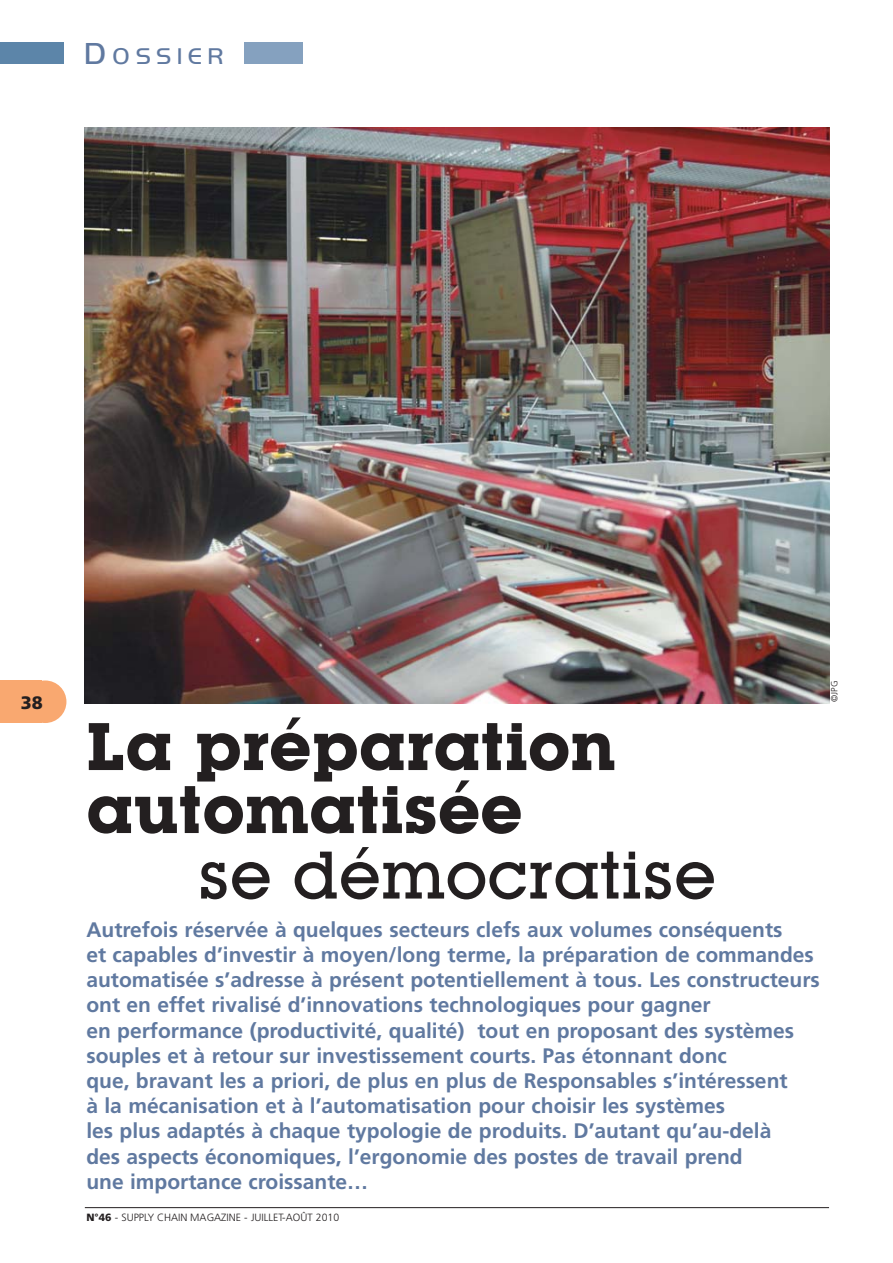
<style>
.page{position:relative;width:893px;height:1263px;background:#fff}
.page>*{position:absolute;margin:0;border:0;box-sizing:border-box;transform-origin:0 0}
.t1{font:700 66px/63px "Lubalin Graph IT Cby BT";color:#231f20}
.t2{font:500 66px "Lubalin Graph IT Cby BT";color:#231f20}
.t3{font:700 21px/25.2px "Frutiger";color:#6079a0}
.t4{font:20.25px "Hancock Park Light Laser";letter-spacing:.325em;color:#6079a0}
.t5{font:900 18px "Frutiger";color:#231f20}
.t6{font:300 10.5px "Frutiger";color:#231f20}
.t7{font:300 9px "Frutiger";color:#231f20}
.s1{font-size:27px}
.s2{font-weight:900}
</style>
<div class="page">
<img style="left:85px;top:128px;width:744px;height:576px">
<div style="left:24px;top:680px;width:42px;height:43px;background:#f9a870;border-radius:50%"></div>
<div style="left:0;top:680px;width:42px;height:43px;background:#f9a870"></div>
<hr style="left:85px;top:1207px;width:744px;height:1px;background:#231f20">
<div style="left:244px;top:43px;width:59px;height:21px;background:#85a1bf"></div>
<div style="left:0;top:43px;width:64px;height:21px;background:#5c85a9"></div>
<p class="t4" style="left:86px;top:49px;width:139px"><span class="s1">D</span>OSSIER</p>
<p class="t5" style="left:21px;top:695px;width:24px">38</p>
<h1 class="t1" style="left:86px;top:723px;width:531px">La préparation automatisée</h1>
<h1 class="t2" style="left:198px;top:852px;width:520px">se démocratise</h1>
<p class="t3" style="left:86px;top:919px;width:735px">Autrefois réservée à quelques secteurs clefs aux volumes conséquents<br>et capables d’investir à moyen/long terme, la préparation de commandes automatisée s’adresse à présent potentiellement à tous. Les constructeurs ont en effet rivalisé d’innovations technologiques pour gagner<br>en performance (productivité, qualité) tout en proposant des systèmes souples et à retour sur investissement courts. Pas étonnant donc<br>que, bravant les a priori, de plus en plus de Responsables s’intéressent<br>à la mécanisation et à l’automatisation pour choisir les systèmes<br>les plus adaptés à chaque typologie de produits. D’autant qu’au-delà<br>des aspects économiques, l’ergonomie des postes de travail prend<br>une importance croissante…</p>
<p class="t6" style="left:86px;top:1213px;width:254px"><span class="s2">N°46</span> - SUPPLY CHAIN MAGAZINE - JUILLET-AOÛT 2010</p>
<p class="t7" style="left:830px;top:702px;width:23px;rotate:-90deg">©JPG</p>
</div>
